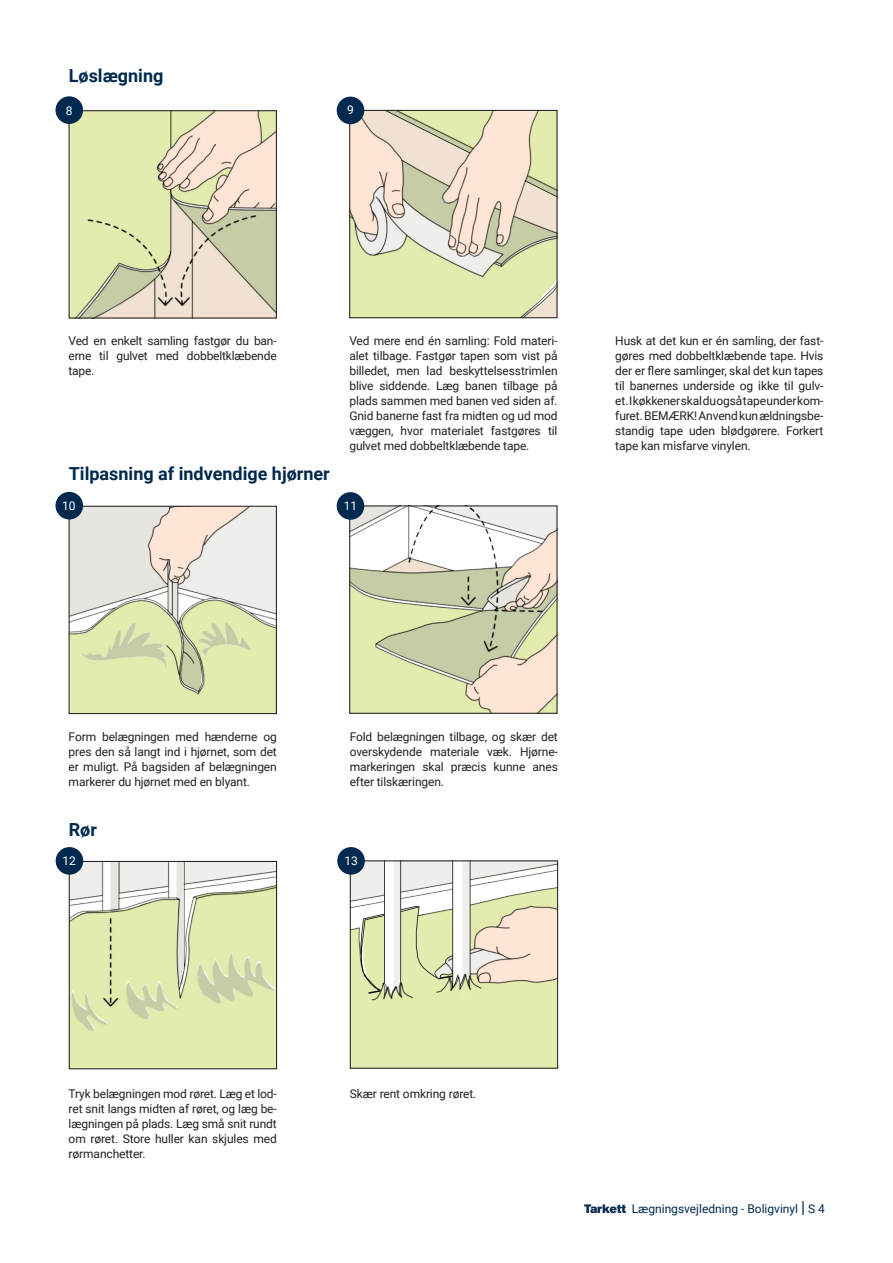
<style>
.page{position:relative;width:893px;height:1263px;background:#fff}
.page>*{position:absolute;margin:0;border:0;box-sizing:border-box;transform-origin:0 0}
.Mellem_ny{font:700 18px "Roboto";color:#00294e}
.Billledtekst{font:12px/15px "Roboto";letter-spacing:-.01em;color:#231f20;text-align:justify}
.t1{font:12px "Roboto";color:#00294e}
.billedtekst{font:12px "Roboto";color:#fff}
.s1{font-size:16.5px}
</style>
<div class="page">
<svg style="left:584px;top:1204px;width:42px;height:9px"></svg>
<img style="left:71px;top:112px;width:204px;height:205px">
<div style="left:69px;top:110px;width:208px;height:209px;border:1px solid #241f21"></div>
<div style="left:55px;top:96px;width:28px;height:28px;background:#00294f;border-radius:50%"></div>
<img style="left:351px;top:112px;width:205px;height:204px">
<div style="left:349px;top:110px;width:209px;height:208px;border:1px solid #241f21"></div>
<div style="left:337px;top:97px;width:27px;height:27px;background:#00294f;border-radius:50%"></div>
<img style="left:71px;top:508px;width:204px;height:204px">
<div style="left:69px;top:506px;width:208px;height:208px;border:1px solid #241f21"></div>
<div style="left:55px;top:492px;width:28px;height:27px;background:#00294f;border-radius:50%"></div>
<img style="left:351px;top:507px;width:205px;height:205px">
<div style="left:349px;top:505px;width:209px;height:209px;border:1px solid #241f21"></div>
<div style="left:337px;top:492px;width:27px;height:28px;background:#00294f;border-radius:50%"></div>
<img style="left:71px;top:863px;width:204px;height:204px">
<div style="left:69px;top:861px;width:208px;height:208px;border:1px solid #241f21"></div>
<div style="left:56px;top:847px;width:27px;height:28px;background:#00294f;border-radius:50%"></div>
<img style="left:352px;top:862px;width:204px;height:205px">
<div style="left:350px;top:860px;width:208px;height:209px;border:1px solid #241f21"></div>
<div style="left:337px;top:847px;width:28px;height:28px;background:#00294f;border-radius:50%"></div>
<p class="Mellem_ny" style="left:69px;top:63px;width:96px">Løslægning</p>
<p class="billedtekst" style="left:66px;top:102px;width:8px">8</p>
<p class="billedtekst" style="left:347px;top:102px;width:8px">9</p>
<p class="Billledtekst" style="left:68px;top:333px;width:210px">Ved en enkelt samling fastgør du ban&shy;erne til gulvet med dobbeltklæbende tape.</p>
<p class="Mellem_ny" style="left:69px;top:461px;width:263px">Tilpasning af indvendige hjørner</p>
<p class="Billledtekst" style="left:349px;top:333px;width:210px">Ved mere end én samling: Fold materi&shy;alet tilbage. Fastgør tapen som vist på billedet, men lad beskyttelsesstrimlen blive siddende. Læg banen tilbage på plads sammen med banen ved siden af.<br>Gnid banerne fast fra midten og ud mod væggen, hvor materialet fastgøres til gulvet med dobbeltklæbende tape.</p>
<p class="billedtekst" style="left:62px;top:497px;width:15px">10</p>
<p class="billedtekst" style="left:344px;top:498px;width:15px">11</p>
<p class="Billledtekst" style="left:615px;top:333px;width:210px">Husk at det kun er én samling, der fast&shy;gøres med dobbeltklæbende tape. Hvis der er flere samlinger, skal det kun tapes til banernes underside og ikke til gulv&shy;et. I køkkener skal du også tape under kom&shy;furet. BEMÆRK! Anvend kun ældningsbe&shy;standig tape uden blødgørere. Forkert tape kan misfarve vinylen.</p>
<p class="Billledtekst" style="left:69px;top:729px;width:210px">Form belægningen med hænderne og pres den så langt ind i hjørnet, som det er muligt. På bagsiden af belægningen markerer du hjørnet med en blyant.</p>
<p class="Billledtekst" style="left:350px;top:729px;width:210px">Fold belægningen tilbage, og skær det overskydende materiale væk. Hjørne&shy;markeringen skal præcis kunne anes efter tilskæringen.</p>
<p class="Mellem_ny" style="left:69px;top:817px;width:30px">Rør</p>
<p class="billedtekst" style="left:62px;top:853px;width:15px">12</p>
<p class="billedtekst" style="left:344px;top:853px;width:15px">13</p>
<p class="Billledtekst" style="left:69px;top:1086px;width:210px">Tryk belægningen mod røret. Læg et lod&shy;ret snit langs midten af røret, og læg be&shy;lægningen på plads. Læg små snit rundt om røret. Store huller kan skjules med rørmanchetter.</p>
<p class="Billledtekst" style="left:350px;top:1086px;width:128px">Skær rent omkring røret.</p>
<p class="t1" style="left:632px;top:1200px;width:195px">Lægningsvejledning - Boligvinyl <span class="s1">|</span> S 4</p>
</div>
